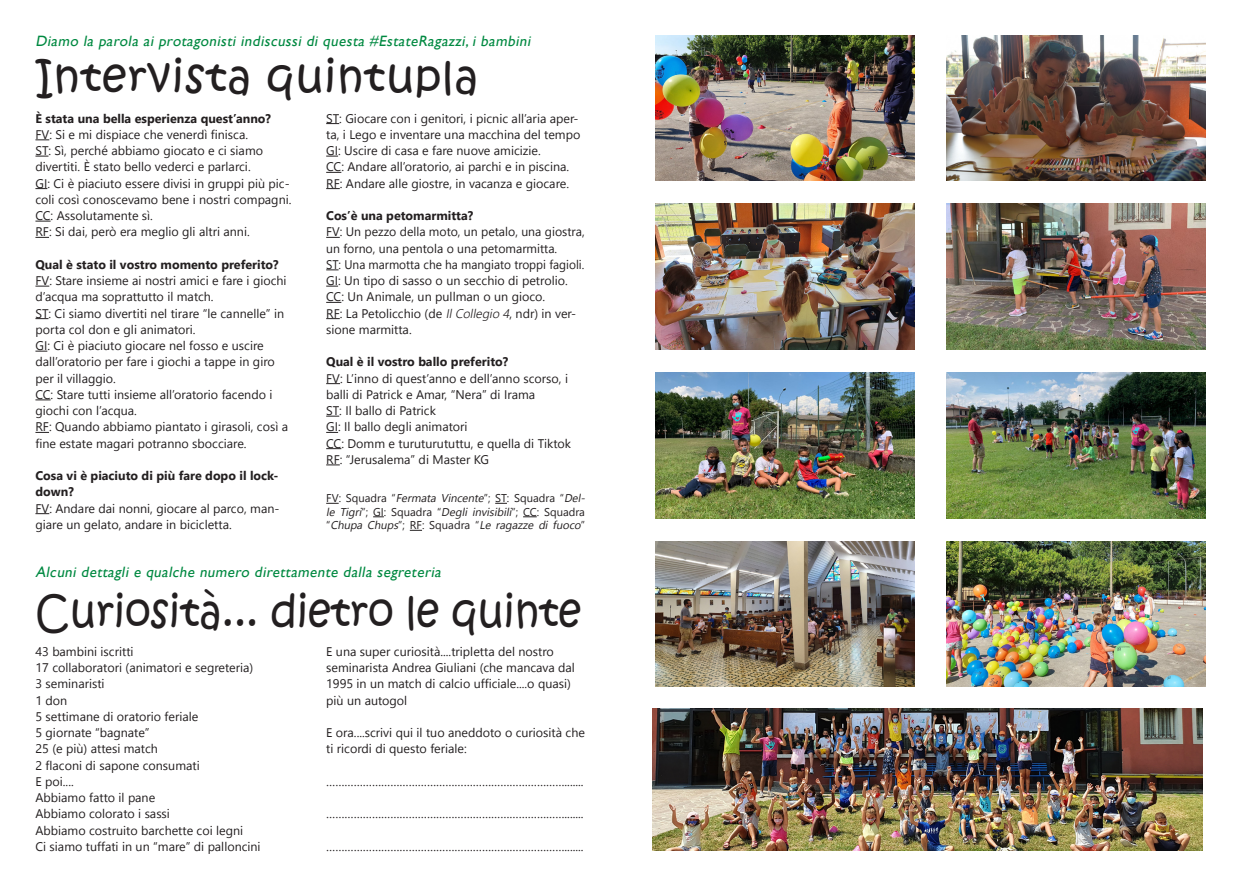
<style>
.page{position:relative;width:1241px;height:886px;background:#fff}
.page>*{position:absolute;margin:0;border:0;box-sizing:border-box;transform-origin:0 0}
.Titolo_SX{font:43.75px "Kristen ITC";color:#231f20;scale:.93 1}
.Titolo_SX-2{font:43.75px "Kristen ITC";letter-spacing:.02em;color:#231f20}
.Sommario_SX{font:italic 15px "Gill Sans";letter-spacing:.03em;color:#008941}
.Testo{font:12.5px/16.2px "Nirmala UI";color:#231f20}
.Testo-2{font:700 12.5px/16.2px "Nirmala UI";color:#231f20}
.Testo-3{font:12.5px "Nirmala UI";color:#231f20;scale:.95 1}
.Testo-4{font:italic 11.25px/13.5px "Nirmala UI";color:#231f20}
.s1{font-weight:300;font-style:italic}
.s2{font-style:normal}
</style>
<div class="page">
<svg style="left:326px;top:123px;width:13px;height:1px"></svg>
<svg style="left:326px;top:156px;width:12px;height:1px"></svg>
<svg style="left:326px;top:172px;width:15px;height:1px"></svg>
<svg style="left:326px;top:188px;width:14px;height:1px"></svg>
<svg style="left:326px;top:237px;width:14px;height:1px"></svg>
<svg style="left:326px;top:270px;width:12px;height:1px"></svg>
<svg style="left:326px;top:286px;width:12px;height:1px"></svg>
<svg style="left:326px;top:302px;width:15px;height:1px"></svg>
<svg style="left:326px;top:318px;width:14px;height:1px"></svg>
<svg style="left:326px;top:383px;width:14px;height:1px"></svg>
<svg style="left:326px;top:416px;width:13px;height:1px"></svg>
<svg style="left:326px;top:432px;width:12px;height:1px"></svg>
<svg style="left:326px;top:448px;width:15px;height:1px"></svg>
<svg style="left:326px;top:465px;width:14px;height:1px"></svg>
<svg style="left:326px;top:503px;width:12px;height:1px"></svg>
<svg style="left:495px;top:503px;width:12px;height:1px"></svg>
<svg style="left:523px;top:517px;width:13px;height:1px"></svg>
<svg style="left:410px;top:530px;width:12px;height:1px"></svg>
<svg style="left:35px;top:140px;width:14px;height:1px"></svg>
<svg style="left:35px;top:156px;width:13px;height:1px"></svg>
<svg style="left:35px;top:188px;width:12px;height:1px"></svg>
<svg style="left:35px;top:221px;width:16px;height:1px"></svg>
<svg style="left:35px;top:237px;width:14px;height:1px"></svg>
<svg style="left:35px;top:286px;width:14px;height:1px"></svg>
<svg style="left:35px;top:318px;width:13px;height:1px"></svg>
<svg style="left:35px;top:351px;width:12px;height:1px"></svg>
<svg style="left:35px;top:400px;width:16px;height:1px"></svg>
<svg style="left:35px;top:432px;width:14px;height:1px"></svg>
<svg style="left:35px;top:513px;width:14px;height:1px"></svg>
<img style="left:656px;top:35px;width:258px;height:146px">
<img style="left:656px;top:204px;width:258px;height:145px">
<img style="left:656px;top:373px;width:258px;height:145px">
<img style="left:656px;top:541px;width:258px;height:146px">
<img style="left:946px;top:35px;width:259px;height:146px">
<img style="left:946px;top:204px;width:259px;height:145px">
<img style="left:946px;top:373px;width:259px;height:145px">
<img style="left:946px;top:541px;width:259px;height:146px">
<img style="left:653px;top:709px;width:549px;height:141px">
<p class="Sommario_SX" style="left:35px;top:32px;width:499px">Diamo la parola ai protagonisti indiscussi di questa #EstateRagazzi,i bambini</p>
<p class="Titolo_SX-2" style="left:35px;top:48px;width:444px">Intervista quintupla</p>
<p class="Testo-2" style="left:35px;top:109px;width:237px">È stata una bella esperienza quest’anno?</p>
<p class="Testo" style="left:35px;top:125px;width:214px">FV: Si e mi dispiace che venerdì finisca.</p>
<p class="Testo" style="left:35px;top:142px;width:229px">ST: Sì, perché abbiamo giocato e ci siamo divertiti. È stato bello vederci e parlarci.</p>
<p class="Testo" style="left:35px;top:174px;width:257px">GI: Ci è piaciuto essere divisi in gruppi più pic&shy;coli così conoscevamo bene i nostri compagni.</p>
<p class="Testo" style="left:35px;top:207px;width:119px">CC: Assolutamente sì.</p>
<p class="Testo" style="left:35px;top:223px;width:216px">RF: Si dai, però era meglio gli altri anni.</p>
<p class="Testo-2" style="left:35px;top:256px;width:245px">Qual è stato il vostro momento preferito?</p>
<p class="Testo" style="left:35px;top:272px;width:253px">FV: Stare insieme ai nostri amici e fare i giochi d’acqua ma soprattutto il match.</p>
<p class="Testo" style="left:35px;top:304px;width:250px">ST: Ci siamo divertiti nel tirare “le cannelle” in porta col don e gli animatori.</p>
<p class="Testo" style="left:35px;top:337px;width:241px">GI: Ci è piaciuto giocare nel fosso e uscire dall’oratorio per fare i giochi a tappe in giro per il villaggio.</p>
<p class="Testo" style="left:35px;top:385px;width:238px">CC: Stare tutti insieme all’oratorio facendo i giochi con l’acqua.</p>
<p class="Testo" style="left:35px;top:418px;width:254px">RF: Quando abbiamo piantato i girasoli, così a fine estate magari potranno sbocciare.</p>
<p class="Testo-2" style="left:35px;top:467px;width:244px">Cosa vi è piaciuto di più fare dopo il lock&shy;down?</p>
<p class="Testo" style="left:35px;top:499px;width:245px">FV: Andare dai nonni, giocare al parco, man&shy;giare un gelato, andare in bicicletta.</p>
<p class="Testo" style="left:326px;top:109px;width:256px">ST: Giocare con i genitori, i picnic all’aria aper&shy;ta, i Lego e inventare una macchina del tempo</p>
<p class="Testo" style="left:326px;top:142px;width:216px">GI: Uscire di casa e fare nuove amicizie.</p>
<p class="Testo" style="left:326px;top:158px;width:244px">CC: Andare all’oratorio, ai parchi e in piscina.</p>
<p class="Testo" style="left:326px;top:174px;width:244px">RF: Andare alle giostre, in vacanza e giocare.</p>
<p class="Testo-2" style="left:326px;top:207px;width:149px">Cos’è una petomarmitta?</p>
<p class="Testo" style="left:326px;top:223px;width:260px">FV: Un pezzo della moto, un petalo, una giostra, un forno, una pentola o una petomarmitta.</p>
<p class="Testo-3" style="left:326px;top:254px;width:273px">ST: Una marmotta che ha mangiato troppi fagioli.</p>
<p class="Testo" style="left:326px;top:272px;width:243px">GI: Un tipo di sasso o un secchio di petrolio.</p>
<p class="Testo" style="left:326px;top:288px;width:220px">CC: Un Animale, un pullman o un gioco.</p>
<p class="Testo" style="left:326px;top:304px;width:251px">RF: La Petolicchio (de <span class="s1">IlCollegio 4</span>, ndr) in ver&shy;sione marmitta.</p>
<p class="Testo-2" style="left:326px;top:353px;width:183px">Qual è il vostro ballo preferito?</p>
<p class="Testo" style="left:326px;top:369px;width:243px">FV: L’inno di quest’anno e dell’anno scorso, i balli di Patrick e Amar, “Nera” di Irama</p>
<p class="Testo" style="left:326px;top:402px;width:111px">ST: Il ballo di Patrick</p>
<p class="Testo" style="left:326px;top:418px;width:143px">GI: Il ballo degli animatori</p>
<p class="Testo" style="left:326px;top:434px;width:246px">CC: Domm e turuturututtu, e quella di Tiktok</p>
<p class="Testo" style="left:326px;top:450px;width:164px">RF: “Jerusalema” di Master KG</p>
<p class="Testo-4" style="left:326px;top:491px;width:263px"><span class="s2">FV: Squadra “</span>Fermata Vincente<span class="s2">”; ST: Squadra “</span>Del&shy;le Tigri<span class="s2">”; G I : S q u a d ra “</span> Degli invisibili<span class="s2">”; CC : S q u a d ra “</span> Chupa Chups<span class="s2">” ; R F : S q u a d r a “</span> Le ragazze di fuoco<span class="s2">”</span></p>
<p class="Sommario_SX" style="left:35px;top:564px;width:410px">Alcuni dettagli e qualche numero direttamente dalla segreteria</p>
<p class="Titolo_SX" style="left:35px;top:583px;width:588px">Curiosità... dietro le quinte</p>
<p class="Testo" style="left:35px;top:642px;width:227px">43 bambini iscritti<br>17 collaboratori (animatori e segreteria)<br>3 seminaristi<br>1 don<br>5 settimane di oratorio feriale<br>5 giornate “bagnate”<br>25 (e più) attesi match<br>2 flaconi di sapone consumati<br>E poi....<br>Abbiamo fatto il pane<br>Abbiamo colorato i sassi<br>Abbiamo costruito barchette coi legni<br>Ci siamo tuffati in un “mare” di palloncini</p>
<p class="Testo" style="left:326px;top:642px;width:250px">E una super curiosità....tripletta del nostro seminarista Andrea Giuliani (che mancava dal 1995 in un match di calcio ufficiale....o quasi) più un autogol</p>
<p class="Testo" style="left:326px;top:724px;width:260px">E ora....scrivi qui il tuo aneddoto o curiosità che ti ricordi di questo feriale:</p>
<p class="Testo" style="left:326px;top:772px;width:259px">…………………………………………………………………….......</p>
<p class="Testo" style="left:326px;top:805px;width:259px">…………………………………………………………………….......</p>
<p class="Testo" style="left:326px;top:837px;width:259px">…………………………………………………………………….......</p>
</div>
